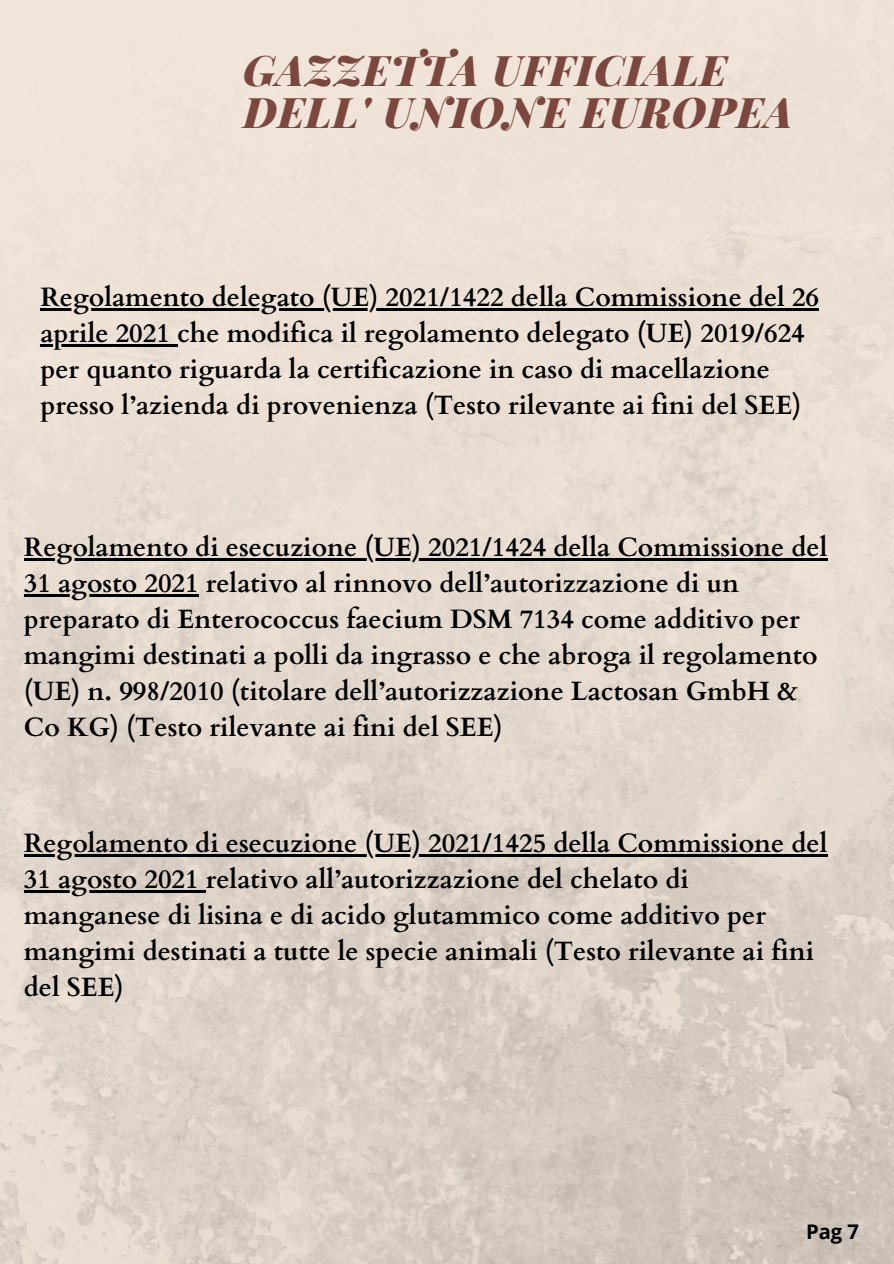
<style>
.page{position:relative;width:894px;height:1264px;background:#fff}
.page>*{position:absolute;margin:0;border:0;box-sizing:border-box;transform-origin:0 0}
.t1{font:italic 900 42.3px/41.7px "Playfair Display";letter-spacing:.02em;color:#7b473e}
.t2{font:700 26.55px/36px "Cardo";color:#000}
.t3{font:700 20.1px "Open Sans";color:#000}
</style>
<div class="page">
<img style="left:0;top:0;width:893px;height:1263px">
<hr style="left:24px;top:558px;width:803px;height:2px;background:#000">
<hr style="left:24px;top:594px;width:175px;height:2px;background:#000">
<hr style="left:40px;top:308px;width:778px;height:2px;background:#000">
<hr style="left:40px;top:344px;width:130px;height:2px;background:#000">
<svg style="left:170px;top:344px;width:7px;height:2px"></svg>
<hr style="left:24px;top:854px;width:803px;height:2px;background:#000">
<hr style="left:24px;top:890px;width:175px;height:2px;background:#000">
<svg style="left:199px;top:890px;width:7px;height:2px"></svg>
<p class="t1" style="left:243px;top:48px;width:551px">GAZZETTA UFFICIALE<br>DELL' UNIONE EUROPEA</p>
<p class="t2" style="left:40px;top:280px;width:780px">Regolamento delegato (UE) 2021/1422 della Commissione del 26 aprile 2021 che modifica il regolamento delegato (UE) 2019/624 per quanto riguarda la certificazione in caso di macellazione presso l’azienda di provenienza (Testo rilevante ai fini del SEE)</p>
<p class="t2" style="left:24px;top:530px;width:804px">Regolamento di esecuzione (UE) 2021/1424 della Commissione del 31 agosto 2021 relativo al rinnovo dell’autorizzazione di un preparato di Enterococcus faecium DSM 7134 come additivo per mangimi destinati a polli da ingrasso e che abroga il regolamento (UE) n. 998/2010 (titolare dell’autorizzazione Lactosan GmbH &amp; Co KG) (Testo rilevante ai fini del SEE)</p>
<p class="t2" style="left:24px;top:825px;width:804px">Regolamento di esecuzione (UE) 2021/1425 della Commissione del 31 agosto 2021 relativo all’autorizzazione del chelato di manganese di lisina e di acido glutammico come additivo per mangimi destinati a tutte le specie animali (Testo rilevante ai fini del SEE)</p>
<p class="t3" style="left:805px;top:1217px;width:54px">Pag 7</p>
</div>
